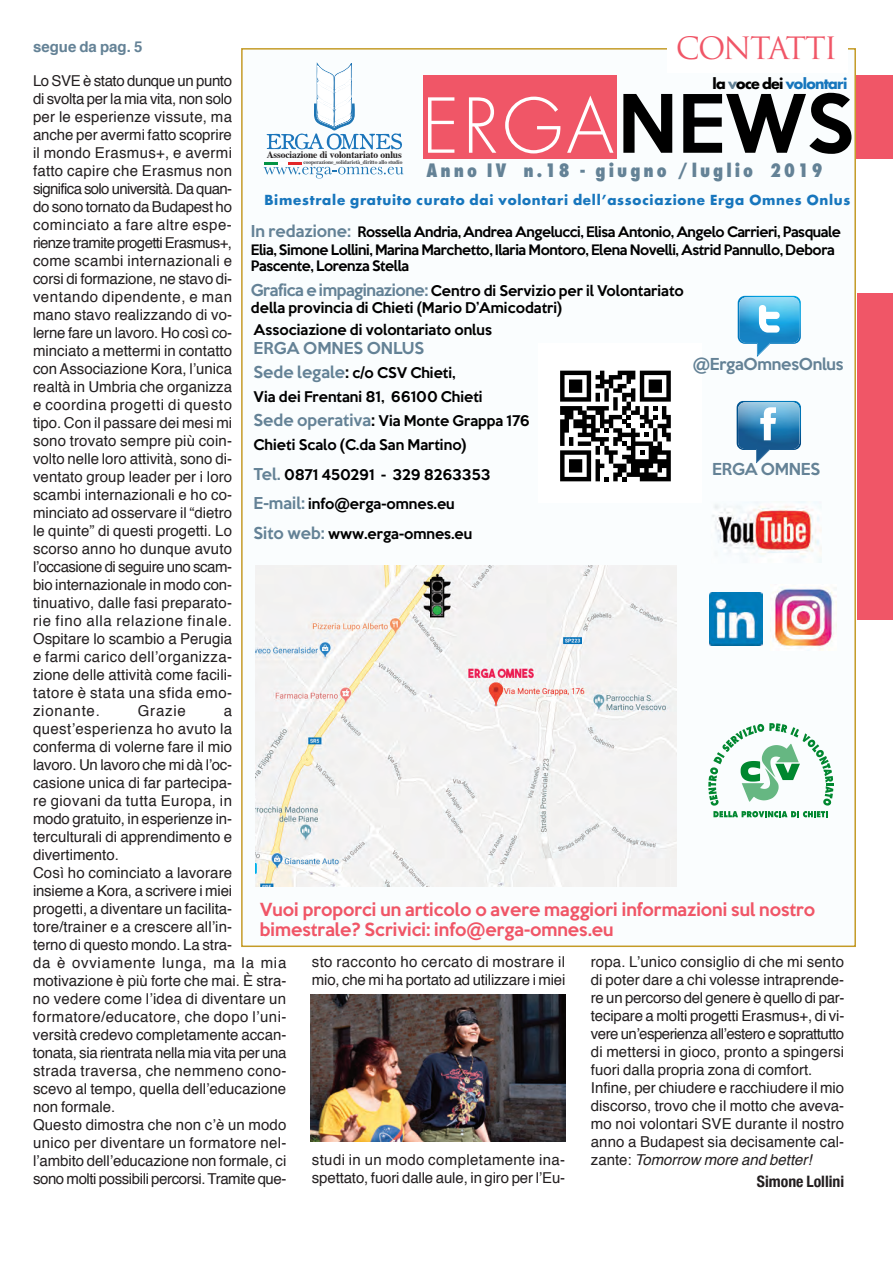
<style>
.page{position:relative;width:893px;height:1263px;background:#fff}
.page>*{position:absolute;margin:0;border:0;box-sizing:border-box;transform-origin:0 0}
.t1{font:300 73.5px "Futura Std";color:#fff}
.t2{font:30px "Trajan Pro";letter-spacing:-.06em;color:#f05667}
.t3{font:800 condensed 18px "Futura Std";letter-spacing:.165em;color:#648296}
.t4{font:500 16.5px/19.8px "Keep Calm";color:#f05667}
.t5{font:700 condensed 15.75px "Helvetica Neue";color:#231f20}
.t6{font:15px/18px "Helvetica";color:#231f20}
.t7{font:500 15px "Keep Calm";letter-spacing:-.015em;color:#648296}
.t8{font:700 15px "Helvetica";color:#648296}
.t9{font:700 14.25px "Futura Std";letter-spacing:-.05em;color:#1776bd}
.t10{font:500 13.5px/24px "Keep Calm";color:#000}
.t11{font:700 13.5px "Futura Std";letter-spacing:.055em;color:#1776bd}
.t12{font:500 13.2px/17.7px "Keep Calm";letter-spacing:-.03em;color:#000}
.t13{font:700 9.75px "Times";letter-spacing:-.01em;color:#231f20}
.t14{font:700 5.7px "Times";letter-spacing:-.01em;color:#414143;scale:.96 1}
.s1{color:#000}
.s2{color:#648296}
.s3{font-family:"Keep Calm";font-weight:500;color:#000}
.s4{font-size:15px;color:#648296}
.s5{font-size:15px}
.s6{font-style:italic}
</style>
<div class="page">
<div style="left:856px;top:76px;width:37px;height:83px;background:#f05667"></div>
<div style="left:857px;top:293px;width:36px;height:326px;background:#f05667"></div>
<div style="left:243px;top:50px;width:611px;height:895px;background:#fafdfe"></div>
<div style="left:667px;top:28px;width:181px;height:45px;background:#fff"></div>
<div style="left:538px;top:344px;width:164px;height:159px;background:#fff"></div>
<svg style="left:560px;top:371px;width:111px;height:110px"></svg>
<svg style="left:708px;top:723px;width:125px;height:94px"></svg>
<svg style="left:736px;top:401px;width:65px;height:62px"></svg>
<img style="left:770px;top:587px;width:66px;height:64px">
<img style="left:710px;top:593px;width:52px;height:52px">
<img style="left:712px;top:502px;width:110px;height:55px">
<div style="left:424px;top:75px;width:193px;height:84px;background:#f05667"></div>
<svg style="left:267px;top:63px;width:135px;height:87px"></svg>
<svg style="left:264px;top:162px;width:139px;height:16px"></svg>
<svg style="left:738px;top:296px;width:63px;height:61px"></svg>
<img style="left:255px;top:566px;width:422px;height:321px">
<img style="left:310px;top:995px;width:255px;height:147px">
<p class="t8" style="left:33px;top:40px;width:111px">segue da pag. 5</p>
<h2 class="t2" style="left:676px;top:37px;width:163px">CONTATTI</h2>
<p class="t6" style="left:33px;top:73px;width:201px;text-align:justify">Lo SVE è stato dunque un punto di svolta per la mia vita, non solo per le esperienze vissute, ma anche per avermi fatto scoprire il mondo Erasmus+, e avermi fatto capire che Erasmus non significa solo università. Da quan&shy;do sono tornato da Budapest ho cominciato a fare altre espe&shy;rienze tramite progetti Erasmus+, come scambi internazionali e corsi di formazione, ne stavo di&shy;ventando dipendente, e man mano stavo realizzando di vo&shy;lerne fare un lavoro. Ho così co&shy;minciato a mettermi in contatto con Associazione Kora, l’unica realtà in Umbria che organizza e coordina progetti di questo tipo. Con il passare dei mesi mi sono trovato sempre più coin&shy;volto nelle loro attività, sono di&shy;ventato group leader per i loro scambi internazionali e ho co&shy;minciato ad osservare il “dietro le quinte” di questi progetti. Lo scorso anno ho dunque avuto l’occasione di seguire uno scam&shy;bio internazionale in modo con&shy;tinuativo, dalle fasi preparato&shy;rie fino alla relazione finale.<br>Ospitare lo scambio a Perugia e farmi carico dell’organizza&shy;zione delle attività come facili&shy;tatore è stata una sfida emo&shy;zionante.</p>
<p class="t9" style="left:712px;top:77px;width:136px"><span class="s1">la</span> <span class="s2">v</span><span class="s1">oce dei</span> volontari</p>
<h1 class="t1" style="left:422px;top:92px;width:433px">ERGA<span class="s3">NEWS</span></h1>
<p class="t13" style="left:267px;top:151px;width:136px">Associazione di volontariato onlus</p>
<p class="t14" style="left:303px;top:160px;width:105px">cooperazione_solidarietà_diritto allo studio</p>
<p class="t3" style="left:427px;top:162px;width:398px">Anno IV n.18 - giugno /luglio 2019</p>
<p class="t11" style="left:264px;top:193px;width:588px">Bimestrale gratuito curato dai volontari dell’associazione Erga Omnes Onlus</p>
<p class="t12" style="left:251px;top:224px;width:592px"><span class="s4">In redazione:</span> Rossella Andria, Andrea Angelucci, Elisa Antonio, Angelo Carrieri, Pasquale<br>Elia, Simone Lollini, Marina Marchetto, Ilaria Montoro, Elena Novelli, Astrid Pannullo, Debora</p>
<p class="t12" style="left:251px;top:258px;width:160px">Pascente, Lorenza Stella</p>
<p class="t10" style="left:251px;top:283px;width:434px;line-height:16.8px"><span class="s4">Grafica e impaginazione:</span> Centro di Servizio per il Volontariato della provincia di Chieti (Mario D’Amicodatri)</p>
<p class="t10" style="left:254px;top:318px;width:240px">Associazione di volontariato onlus</p>
<p class="t7" style="left:254px;top:340px;width:172px">ERGA OMNES ONLUS</p>
<p class="t10" style="left:254px;top:362px;width:278px"><span class="s4">Sede legale</span><span class="s5">:</span> c/o CSV Chieti,<br>Via dei Frentani 81, 66100 Chieti<br><span class="s4">Sede operativa</span><span class="s5">:</span> Via Monte Grappa 176<br>Chieti Scalo (C.da San Martino)</p>
<p class="t10" style="left:254px;top:461px;width:238px;line-height:29.5px"><span class="s4">Tel.</span> 0871 450291 - 329 8263353<br><span class="s4">E-mail:</span> info@erga-omnes.eu<br><span class="s4">Sito web:</span> www.erga-omnes.eu</p>
<p class="t7" style="left:693px;top:357px;width:152px">@ErgaOmnesOnlus</p>
<p class="t7" style="left:712px;top:461px;width:110px">ERGA OMNES</p>
<p class="t6" style="left:138px;top:703px;width:49px">Grazie</p>
<p class="t6" style="left:33px;top:703px;width:255px;text-indent:191px">a quest’esperienza ho avuto la conferma di volerne fare il mio<br>lavoro. Un lavoro che mi dà l’oc&shy;casione unica di far partecipa-<br>re giovani da tutta Europa, in<br>modo gratuito, in esperienze in&shy;terculturali di apprendimento e divertimento.<br>Così ho cominciato a lavorare<br>insieme a Kora, a scrivere i miei progetti, a diventare un facilita&shy;tore/trainer e a crescere all’in-<br>terno di questo mondo. La stra-<br>da è ovviamente lunga, ma la mia motivazione è più forte che mai. È stra&shy;no vedere come l’idea di diventare un formatore/educatore, che dopo l’uni&shy;versità credevo completamente accan&shy;tonata, sia rientrata nella mia vita per una strada traversa, che nemmeno cono&shy;scevo al tempo, quella dell’educazione non formale.<br>Questo dimostra che non c’è un modo unico per diventare un formatore nel&shy;l’ambito dell’educazione non formale, ci sono molti possibili percorsi. Tramite que-</p>
<p class="t4" style="left:260px;top:901px;width:557px">Vuoi proporci un articolo o avere maggiori informazioni sul nostro bimestrale? Scrivici: info@erga-omnes.eu</p>
<p class="t6" style="left:312px;top:954px;width:255px">sto racconto ho cercato di mostrare il mio, che mi ha portato ad utilizzare i miei</p>
<p class="t6" style="left:591px;top:954px;width:255px">ropa. L’unico consiglio di che mi sento di poter dare a chi volesse intraprende&shy;re un percorso del genere è quello di par&shy;tecipare a molti progetti Erasmus+, di vi&shy;vere un’esperienza all’estero e soprattutto di mettersi in gioco, pronto a spingersi fuori dalla propria zona di comfort.<br>Infine, per chiudere e racchiudere il mio discorso, trovo che il motto che aveva&shy;mo noi volontari SVE durante il nostro anno a Budapest sia decisamente cal&shy;z a n t e : <span class="s6">Tomorrow more and better!</span></p>
<p class="t5" style="left:757px;top:1172px;width:89px">Simone Lollini</p>
<p class="t6" style="left:312px;top:1152px;width:255px">studi in un modo completamente ina&shy;spettato, fuori dalle aule, in giro per l’Eu-</p>
</div>
